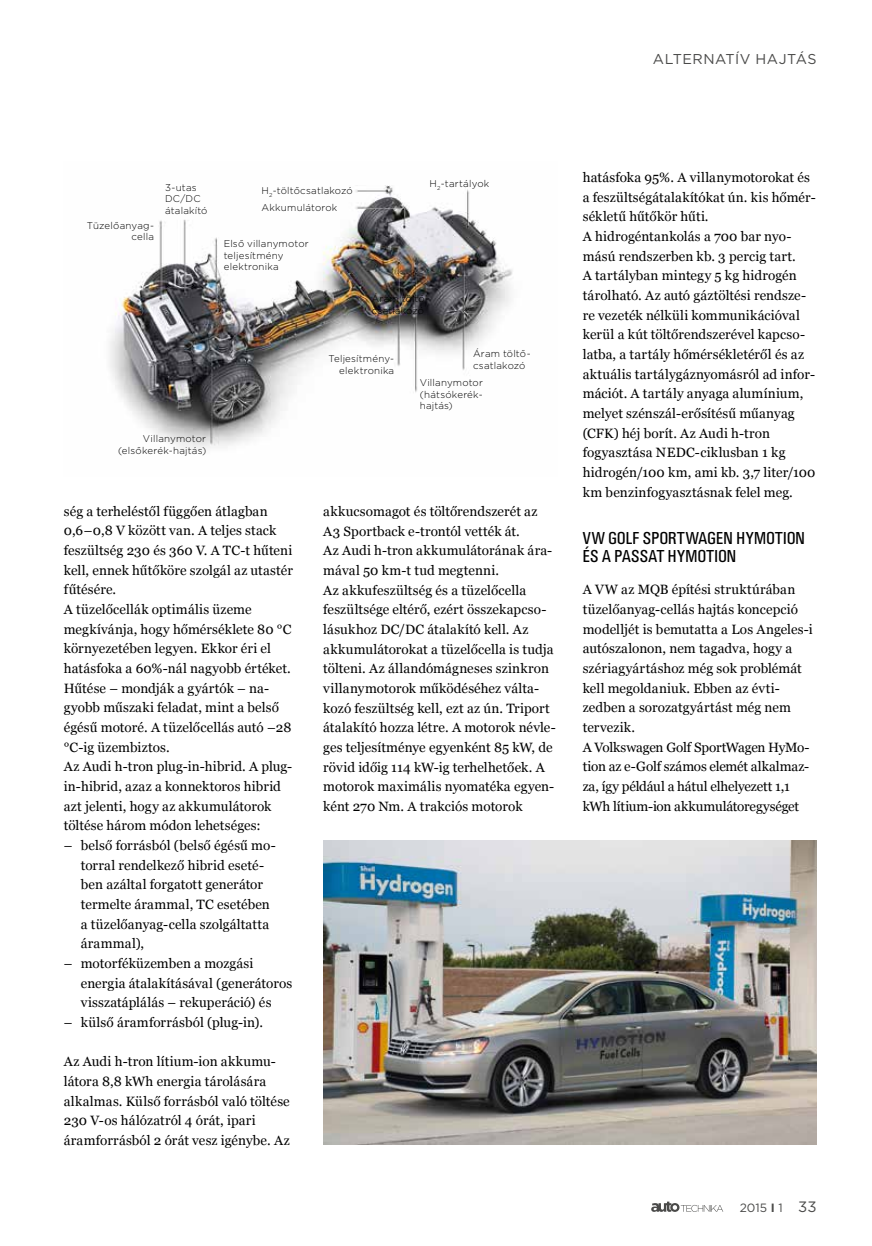
<style>
.page{position:relative;width:872px;height:1246px;background:#fff}
.page>*{position:absolute;margin:0;border:0;box-sizing:border-box;transform-origin:0 0}
.t1{font:18px/18px "U001 Con";letter-spacing:.015em;color:#000}
.t2{font:14.25px "Gotham";letter-spacing:.035em;color:#4a4a49}
.t3{font:13.5px/19.6px "Georgia";letter-spacing:.01em;color:#000}
.t4{font:12px "Gotham";color:#4a4a49}
.t5{font:300 9.75px/11.7px "Gotham";letter-spacing:.02em;color:#000}
.s1{font-weight:700}
.s2{font-size:15px}
</style>
<div class="page">
<svg style="left:651px;top:1201px;width:72px;height:11px"></svg>
<img style="left:110px;top:185px;width:403px;height:264px">
<img style="left:323px;top:841px;width:493px;height:304px">
<p class="t2" style="left:653px;top:50px;width:165px">ALTERNATÍV HAJTÁS</p>
<p class="t5" style="left:87px;top:219px;width:69px;text-align:right">Tüzelőanyag&shy;cella</p>
<p class="t5" style="left:165px;top:181px;width:44px">3-utas<br>DC/DC átalakító</p>
<p class="t5" style="left:118px;top:433px;width:90px;text-align:right">Villanymotor (elsőkerék-hajtás)</p>
<p class="t5" style="left:261px;top:181px;width:92px;line-height:17.4px">H<sub>2</sub>-töltőcsatlakozó<br>Akkumulátorok</p>
<p class="t5" style="left:224px;top:237px;width:86px">Első villanymotor teljesítmény elektronika</p>
<p class="t5" style="left:429px;top:177px;width:61px">H<sub>2</sub>-tartályok</p>
<p class="t5" style="left:371px;top:292px;width:58px">Áram töltő&shy;csatlakozó</p>
<p class="t5" style="left:328px;top:352px;width:67px;text-align:right">Teljesítmény&shy;elektronika</p>
<p class="t5" style="left:473px;top:348px;width:58px">Áram töltő&shy;csatlakozó</p>
<p class="t5" style="left:420px;top:376px;width:65px;text-align:justify">Villanymotor (hátsókerék&shy;hajtás)</p>
<p class="t3" style="left:64px;top:501px;width:231px">ség a terheléstől függően átlagban 0,6–0,8 V között van. A teljes stack feszültség 230 és 360 V. A TC-t hűteni kell, ennek hűtőköre szolgál az utastér fűtésére.<br>A tüzelőcellák optimális üzeme megkívánja, hogy hőmérséklete 80 °C környezetében legyen. Ekkor éri el hatásfoka a 60%-nál nagyobb értéket.<br>Hűtése – mondják a gyártók – na&shy;gyobb műszaki feladat, mint a belső égésű motoré. A tüzelőcellás autó –28 °C-ig üzembiztos.<br>Az Audi h-tron plug-in-hibrid. A plug&shy;in-hibrid, azaz a konnektoros hibrid azt jelenti, hogy az akkumulátorok töltése három módon lehetséges:</p>
<p class="t3" style="left:81px;top:835px;width:196px;text-indent:-17px">– belső forrásból (belső égésű mo&shy;torral rendelkező hibrid eseté&shy;ben azáltal forgatott generátor termelte árammal, TC esetében a tüzelőanyag-cella szolgáltatta árammal),</p>
<p class="t3" style="left:81px;top:953px;width:213px;text-indent:-17px">– motorféküzemben a mozgási energia átalakításával (generátoros visszatáplálás – rekuperáció) és</p>
<p class="t3" style="left:64px;top:1012px;width:201px">– külső áramforrásból (plug-in).</p>
<p class="t3" style="left:64px;top:1051px;width:227px">Az Audi h-tron lítium-ion akkumu&shy;látora 8,8 kWh energia tárolására alkalmas. Külső forrásból való töltése 230 V-os hálózatról 4 órát, ipari áramforrásból 2 órát vesz igénybe. Az</p>
<p class="t3" style="left:323px;top:501px;width:234px">akkucsomagot és töltőrendszerét az A3 Sportback e-trontól vették át.<br>Az Audi h-tron akkumulátorának ára&shy;mával 50 km-t tud megtenni.<br>Az akkufeszültség és a tüzelőcella feszültsége eltérő, ezért összekapcso&shy;lásukhoz DC/DC átalakító kell. Az akkumulátorokat a tüzelőcella is tudja tölteni. Az állandómágneses szinkron villanymotorok működéséhez válta&shy;kozó feszültség kell, ezt az ún. Triport átalakító hozza létre. A motorok névle&shy;ges teljesítménye egyenként 85 kW, de rövid időig 114 kW-ig terhelhetőek. A motorok maximális nyomatéka egyen&shy;ként 270 Nm. A trakciós motorok</p>
<p class="t3" style="left:583px;top:167px;width:235px">hatásfoka 95%. A villanymotorokat és a feszültségátalakítókat ún. kis hőmér&shy;sékletű hűtőkör hűti.<br>A hidrogéntankolás a 700 bar nyo&shy;mású rendszerben kb. 3 percig tart.<br>A tartályban mintegy 5 kg hidrogén tárolható. Az autó gáztöltési rendsze&shy;re vezeték nélküli kommunikációval kerül a kút töltőrendszerével kapcso&shy;latba, a tartály hőmérsékletéről és az aktuális tartálygáznyomásról ad infor&shy;mációt. A tartály anyaga alumínium, melyet szénszál-erősítésű műanyag (CFK) héj borít. Az Audi h-tron fogyasztása NEDC-ciklusban 1 kg hidrogén/100 km, ami kb. 3,7 liter/100 km benzinfogyasztásnak felel meg.</p>
<h1 class="t1" style="left:583px;top:529px;width:223px">VW GOLF SPORTWAGEN HYMOTION<br>ÉS A PASSAT HYMOTION</h1>
<p class="t3" style="left:583px;top:579px;width:231px">A VW az MQB építési struktúrában tüzelőanyag-cellás hajtás koncepció modelljét is bemutatta a Los Angeles-i autószalonon, nem tagadva, hogy a szériagyártáshoz még sok problémát kell megoldaniuk. Ebben az évti&shy;zedben a sorozatgyártást még nem tervezik.<br>A Volkswagen Golf SportWagen HyMo&shy;tion az e-Golf számos elemét alkalmaz&shy;za, így például a hátul elhelyezett 1,1 kWh lítium-ion akkumulátoregységet</p>
<p class="t4" style="left:739px;top:1200px;width:78px">2015 <span class="s1">I</span> 1 <span class="s2">33</span></p>
</div>
